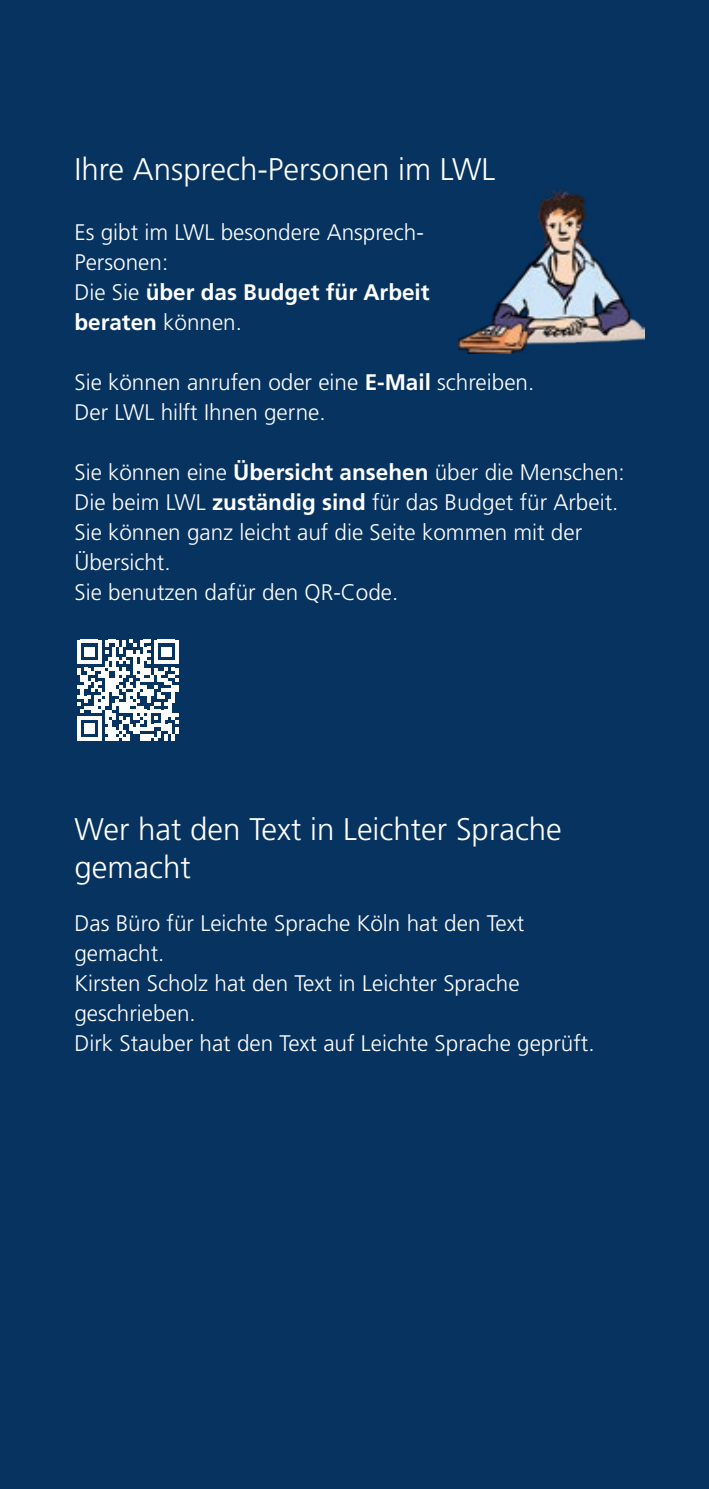
<style>
.page{position:relative;width:709px;height:1489px;background:#fff}
.page>*{position:absolute;margin:0;border:0;box-sizing:border-box;transform-origin:0 0}
.t1{font:300 31.25px/37.5px "Frutiger LT Pro";color:#fff}
.t2{font:300 22.5px/30px "Frutiger LT Pro";color:#fff}
.t3{font:700 22.5px/30px "Frutiger LT Pro";color:#fff}
.s1{font-weight:300}
.s2{font-weight:700}
</style>
<div class="page">
<div style="left:0;top:0;width:709px;height:1488px;background:#073360"></div>
<img style="left:458px;top:190px;width:187px;height:164px">
<svg style="left:77px;top:639px;width:102px;height:102px"></svg>
<h2 class="t1" style="left:74px;top:151px;width:422px">Ihre Ansprech-Personen im LWL</h2>
<p class="t2" style="left:74px;top:217px;width:351px">Es gibt im LWL besondere Ansprech-<br>Personen:</p>
<p class="t3" style="left:74px;top:277px;width:357px"><span class="s1">Die Sie</span> über das Budget für Arbeit beraten <span class="s1">können.</span></p>
<p class="t2" style="left:74px;top:367px;width:461px">Sie können anrufen oder eine <span class="s2">E-Mail</span> schreiben.</p>
<p class="t2" style="left:74px;top:397px;width:253px">Der LWL hilft Ihnen gerne.</p>
<p class="t2" style="left:74px;top:457px;width:552px">Sie können eine <span class="s2">Übersicht ansehen</span> über die Menschen:</p>
<p class="t2" style="left:74px;top:487px;width:545px">Die beim LWL <span class="s2">zuständig sind</span> für das Budget für Arbeit.</p>
<p class="t2" style="left:74px;top:517px;width:509px">Sie können ganz leicht auf die Seite kommen mit der<br>Übersicht.</p>
<p class="t2" style="left:74px;top:577px;width:325px">Sie benutzen dafür den QR-Code.</p>
<h2 class="t1" style="left:74px;top:811px;width:489px">Wer hat den Text in Leichter Sprache gemacht</h2>
<p class="t2" style="left:74px;top:907px;width:451px">Das Büro für Leichte Sprache Köln hat den Text gemacht.</p>
<p class="t2" style="left:74px;top:967px;width:447px">Kirsten Scholz hat den Text in Leichter Sprache geschrieben.</p>
<p class="t2" style="left:74px;top:1027px;width:522px">Dirk Stauber hat den Text auf Leichte Sprache geprüft.</p>
</div>
